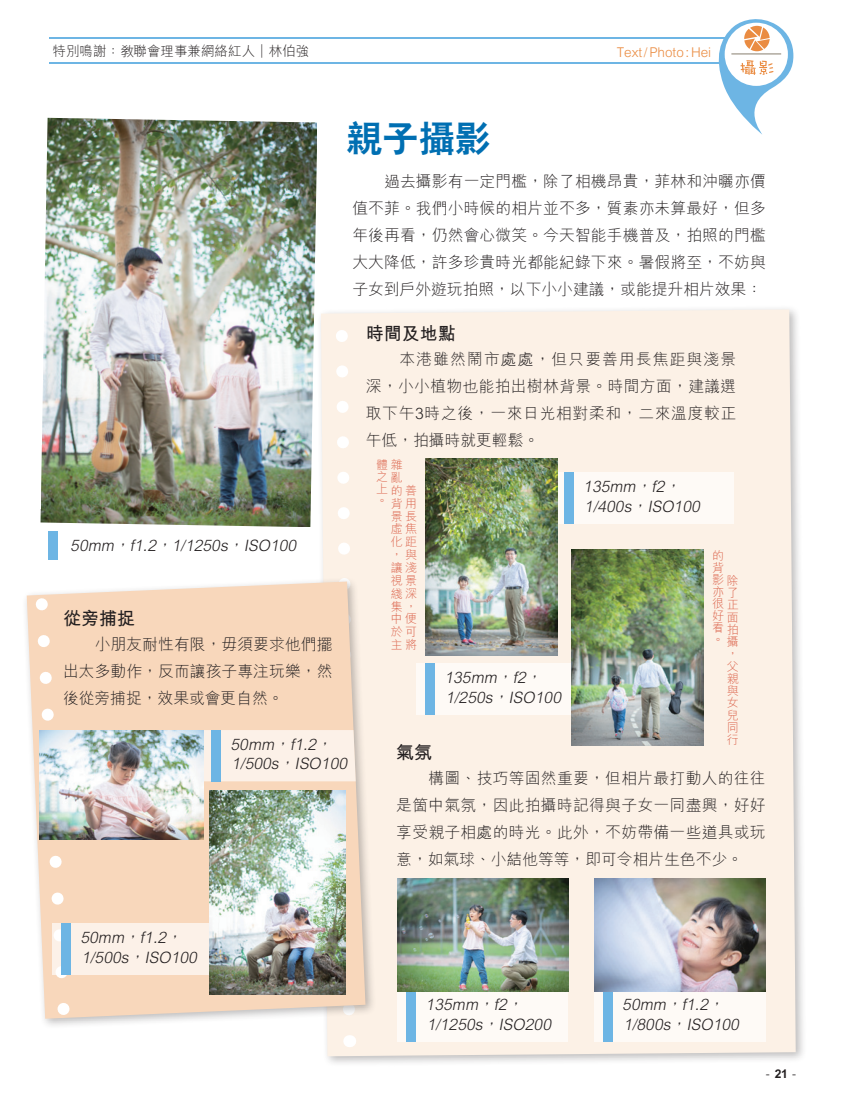
<style>
.page{position:relative;width:851px;height:1106px;background:#fff}
.page>*{position:absolute;margin:0;border:0;box-sizing:border-box;transform-origin:0 0}
.t1{font:36px "C Hei 2 Xbold HKSCS";color:#006fb2}
.t2{font:18px "M Hei Bold HKSCS";color:#231f20}
.t3{font:15.75px/27px "M Hei Light HKSCS";letter-spacing:.01em;color:#231f20;text-align:justify}
.t4{font:italic 15.75px/19.5px "M Hei Light HKSCS";color:#231f20}
.t5{font:13.5px "M Hei Light HKSCS";color:#231f20}
.t6{font:13.5px "M Hei Light HKSCS";color:#ea8c42}
.t7{font:12px/12px "M Hei Light HKSCS";color:#db6149}
.t8{font:12px "M Hei Light HKSCS";color:#231f20}
.s1{font-family:"M Hei Bold HKSCS"}
.s2{font-family:"C Hei 2 Xbold HKSCS"}
</style>
<div class="page">
<div style="left:315px;top:304px;width:491px;height:763px;background:#231f20;opacity:.3"></div>
<div style="left:321px;top:309px;width:474px;height:747px;background:#fcf1e6"></div>
<div style="left:22px;top:577px;width:354px;height:452px;background:#231f20;opacity:.3"></div>
<svg style="left:77px;top:581px;width:288px;height:437px;background:#f6d8be"></svg>
<svg style="left:22px;top:577px;width:55px;height:452px"></svg>
<svg style="left:202px;top:304px;width:159px;height:743px"></svg>
<div style="left:211px;top:730px;width:10px;height:51px;background:#6db5e4"></div>
<div style="left:594px;top:990px;width:171px;height:51px;background:#fefaf6"></div>
<div style="left:603px;top:990px;width:9px;height:51px;background:#6db5e4"></div>
<div style="left:397px;top:990px;width:170px;height:51px;background:#fefaf6"></div>
<div style="left:406px;top:990px;width:10px;height:51px;background:#6db5e4"></div>
<div style="left:555px;top:472px;width:178px;height:52px;background:#fefaf6"></div>
<div style="left:564px;top:473px;width:9px;height:51px;background:#6db5e4"></div>
<div style="left:39px;top:531px;width:181px;height:29px;background:#fff"></div>
<div style="left:48px;top:531px;width:10px;height:29px;background:#6db5e4"></div>
<div style="left:416px;top:663px;width:158px;height:51px;background:#fefaf6"></div>
<div style="left:425px;top:663px;width:10px;height:51px;background:#6db5e4"></div>
<hr style="left:50px;top:38px;width:729px;height:1px;background:#6db5e4">
<hr style="left:50px;top:63px;width:729px;height:1px;background:#6db5e4">
<svg style="left:714px;top:19px;width:79px;height:115px"></svg>
<img style="left:39px;top:730px;width:164px;height:109px">
<div style="left:52px;top:923px;width:157px;height:52px;background:#fcf1e8"></div>
<div style="left:61px;top:923px;width:10px;height:52px;background:#6db5e4"></div>
<img style="left:209px;top:790px;width:136px;height:204px">
<img style="left:40px;top:118px;width:277px;height:409px">
<img style="left:594px;top:878px;width:171px;height:113px">
<img style="left:572px;top:549px;width:131px;height:197px">
<img style="left:425px;top:458px;width:132px;height:197px">
<img style="left:398px;top:878px;width:170px;height:113px">
<p class="t5" style="left:52px;top:41px;width:258px">特別鳴謝：教聯會理事兼網絡紅人<span class="s1">∣</span>林伯強</p>
<h1 class="t1" style="left:346px;top:114px;width:145px">親子攝影</h1>
<p class="t6" style="left:616px;top:42px;width:96px">Text/Photo:Hei</p>
<p class="t3" style="left:352px;top:167px;width:415px;text-indent:32px">過去攝影有一定門檻，除了相機昂貴，菲林和沖曬亦價值不菲。我們小時候的相片並不多，質素亦未算最好，但多年後再看，仍然會心微笑。今天智能手機普及，拍照的門檻大大降低，許多珍貴時光都能紀錄下來。暑假將至，不妨與子女到戶外遊玩拍照，以下小小建議，或能提升相片效果：</p>
<p class="t2" style="left:366px;top:320px;width:91px">時間及地點</p>
<p class="t3" style="left:366px;top:345px;width:372px;text-indent:34px">本港雖然鬧市處處，但只要善用長焦距與淺景深，小小植物也能拍出樹林背景。時間方面，建議選取下午3時之後，一來日光相對柔和，二來溫度較正午低，拍攝時就更輕鬆。</p>
<p class="t4" style="left:70px;top:534px;width:231px">50mm，f1.2，1/1250s，ISO100</p>
<p class="t2" style="left:63px;top:605px;width:73px">從旁捕捉</p>
<p class="t3" style="left:63px;top:629px;width:271px;text-indent:32px">小朋友耐性有限，毋須要求他們擺出太多動作，反而讓孩子專注玩樂，然後從旁捕捉，效果或會更自然。</p>
<p class="t4" style="left:230px;top:733px;width:122px">50mm，f1.2，<br>1/500s，ISO100</p>
<p class="t4" style="left:80px;top:927px;width:122px">50mm，f1.2，<br>1/500s，ISO100</p>
<p class="t7" style="left:376px;top:458px;width:27px">體雜之亂上<br>。</p>
<p class="t4" style="left:583px;top:476px;width:122px">135mm，f2，<br>1/400s，ISO100</p>
<p class="t7" style="left:390px;top:484px;width:27px">的善</p>
<p class="t7" style="left:390px;top:497px;width:26px">背用</p>
<p class="t7" style="left:390px;top:510px;width:27px">景長</p>
<p class="t7" style="left:390px;top:522px;width:27px">虛焦</p>
<p class="t7" style="left:390px;top:535px;width:27px">化距</p>
<p class="t7" style="left:405px;top:548px;width:13px">與</p>
<p class="t7" style="left:390px;top:561px;width:27px">讓淺</p>
<p class="t7" style="left:390px;top:574px;width:27px">視景</p>
<p class="t7" style="left:390px;top:587px;width:27px">綫深</p>
<p class="t7" style="left:390px;top:599px;width:22px">集，</p>
<p class="t7" style="left:390px;top:612px;width:27px">中便</p>
<p class="t7" style="left:390px;top:625px;width:27px">於可</p>
<p class="t7" style="left:390px;top:638px;width:27px">主將</p>
<p class="t7" style="left:712px;top:549px;width:13px">的背</p>
<p class="t7" style="left:712px;top:609px;width:13px;text-align:justify">好看。</p>
<p class="t7" style="left:390px;top:548px;width:8px">，</p>
<p class="t7" style="left:712px;top:573px;width:27px">影除</p>
<p class="t7" style="left:712px;top:586px;width:26px">亦了</p>
<p class="t7" style="left:712px;top:598px;width:27px">很正</p>
<p class="t7" style="left:726px;top:610px;width:13px">面</p>
<p class="t7" style="left:726px;top:623px;width:12px">拍</p>
<p class="t7" style="left:726px;top:635px;width:13px">攝</p>
<p class="t7" style="left:726px;top:647px;width:8px">，</p>
<p class="t7" style="left:726px;top:659px;width:13px">父</p>
<p class="t7" style="left:726px;top:672px;width:13px">親</p>
<p class="t7" style="left:726px;top:684px;width:13px">與</p>
<p class="t7" style="left:726px;top:696px;width:13px">女</p>
<p class="t7" style="left:726px;top:708px;width:13px">兒</p>
<p class="t7" style="left:726px;top:721px;width:12px">同</p>
<p class="t7" style="left:726px;top:733px;width:13px">行</p>
<p class="t4" style="left:444px;top:667px;width:122px">135mm，f2，<br>1/250s，ISO100</p>
<p class="t2" style="left:396px;top:739px;width:37px">氣氛</p>
<p class="t3" style="left:396px;top:764px;width:371px;text-indent:32px">構圖、技巧等固然重要，但相片最打動人的往往是箇中氣氛，因此拍攝時記得與子女一同盡興，好好享受親子相處的時光。此外，不妨帶備一些道具或玩意，如氣球、小結他等等，即可令相片生色不少。</p>
<p class="t4" style="left:425px;top:994px;width:131px">135mm，f2，<br>1/1250s，ISO200</p>
<p class="t4" style="left:622px;top:994px;width:122px">50mm，f1.2，<br>1/800s，ISO100</p>
<p class="t8" style="left:765px;top:1065px;width:32px">-<span class="s2">21</span>-</p>
</div>
